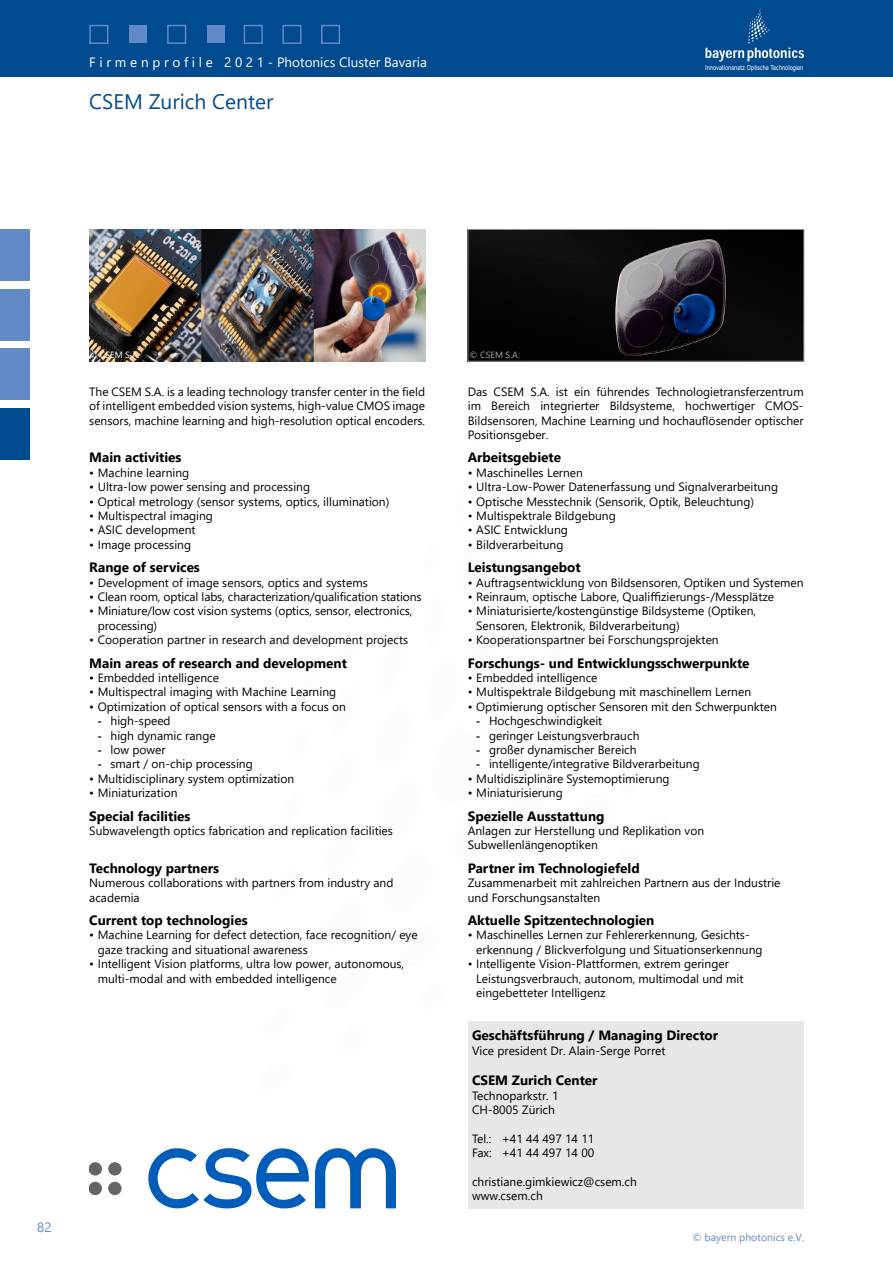
<style>
.page{position:relative;width:893px;height:1263px;background:#fff}
.page>*{position:absolute;margin:0;border:0;box-sizing:border-box;transform-origin:0 0}
.t1{font:21px "Segoe UI";color:#004a90}
.t2{font:700 13.5px "Segoe UI";color:#000}
.t3{font:13.5px "Segoe UI";color:#fff}
.t4{font:13.5px "Segoe UI";color:#618ac6}
.t5{font:12px/14.4px "Segoe UI";color:#000}
.t6{font:10.5px "Segoe UI";color:#618ac6}
.t7{font:9px "Segoe UI";color:#fff}
.t8{font:9px "Segoe UI";color:#a7a9ac}
.t9{font:6.9px "Arial Narrow";color:#fff}
.s1{font-family:"Arial"}
</style>
<div class="page">
<div style="left:0;top:0;width:893px;height:77px;background:#004a90"></div>
<svg style="left:705px;top:9px;width:99px;height:53px"></svg>
<div style="left:0;top:230px;width:30px;height:51px;background:#618ac6"></div>
<div style="left:0;top:408px;width:30px;height:51px;background:#004a90"></div>
<div style="left:0;top:289px;width:30px;height:51px;background:#618ac6"></div>
<div style="left:0;top:349px;width:30px;height:51px;background:#618ac6"></div>
<img style="left:89px;top:230px;width:336px;height:131px">
<img style="left:470px;top:231px;width:332px;height:128px">
<div style="left:468px;top:229px;width:336px;height:132px;border:1px solid #939598"></div>
<div style="left:468px;top:1022px;width:336px;height:187px;background:#e6e7e8"></div>
<svg style="left:148px;top:1148px;width:247px;height:60px"></svg>
<div style="left:89px;top:1162px;width:13px;height:13px;background:#646569;border-radius:50%"></div>
<div style="left:108px;top:1162px;width:14px;height:13px;background:#646569;border-radius:50%"></div>
<div style="left:89px;top:1182px;width:13px;height:13px;background:#646569;border-radius:50%"></div>
<div style="left:108px;top:1182px;width:14px;height:13px;background:#646569;border-radius:50%"></div>
<div style="left:321px;top:25px;width:19px;height:19px;border:2px solid #618ac6"></div>
<div style="left:129px;top:25px;width:18px;height:18px;background:#618ac6"></div>
<div style="left:167px;top:25px;width:19px;height:19px;border:2px solid #618ac6"></div>
<div style="left:207px;top:26px;width:17px;height:17px;background:#618ac6"></div>
<div style="left:89px;top:25px;width:19px;height:19px;border:2px solid #618ac6"></div>
<div style="left:244px;top:25px;width:19px;height:19px;border:2px solid #618ac6"></div>
<div style="left:282px;top:25px;width:20px;height:19px;border:2px solid #618ac6"></div>
<p class="t3" style="left:89px;top:49px;width:339px">F i r m e n p r o f i l e 2 0 2 1 - Photonics Cluster Bavaria</p>
<p class="t9" style="left:705px;top:63px;width:100px">Innovationsnetz Optische Technologien</p>
<h1 class="t1" style="left:89px;top:82px;width:186px">CSEM Zurich Center</h1>
<p class="t4" style="left:37px;top:1214px;width:16px">82</p>
<p class="t7" style="left:89px;top:347px;width:52px">© CSEM S.A.</p>
<p class="t8" style="left:470px;top:347px;width:52px">© CSEM S.A.</p>
<p class="t5" style="left:89px;top:383px;width:337px;text-align:justify">The CSEM S.A. is a leading technology transfer center in the field of intelligent embedded vision systems, high-value CMOS image sensors, machine learning and high-resolution optical encoders.</p>
<p class="t2" style="left:89px;top:445px;width:94px">Main activities</p>
<p class="t5" style="left:89px;top:464px;width:102px">• Machine learning</p>
<p class="t5" style="left:89px;top:479px;width:222px">• Ultra-low power sensing and processing</p>
<p class="t5" style="left:89px;top:493px;width:302px">• Optical metrology (sensor systems, optics, illumination)</p>
<p class="t5" style="left:89px;top:507px;width:125px">• Multispectral imaging</p>
<p class="t5" style="left:89px;top:522px;width:108px">• ASIC development</p>
<p class="t5" style="left:89px;top:536px;width:103px">• Image processing</p>
<p class="t2" style="left:89px;top:555px;width:112px">Range of services</p>
<p class="t5" style="left:89px;top:574px;width:280px">• Development of image sensors, optics and systems</p>
<p class="t5" style="left:89px;top:588px;width:334px">• Clean room, optical labs, characterization/qualification stations</p>
<p class="t5" style="left:98px;top:603px;width:316px;text-indent:-9px">• Miniature/low cost vision systems (optics, sensor, electronics, processing)</p>
<p class="t5" style="left:89px;top:632px;width:320px">• Cooperation partner in research and development projects</p>
<p class="t2" style="left:89px;top:650px;width:259px">Main areas of research and development</p>
<p class="t5" style="left:89px;top:669px;width:131px">• Embedded intelligence</p>
<p class="t5" style="left:89px;top:684px;width:248px">• Multispectral imaging with Machine Learning</p>
<p class="t5" style="left:89px;top:698px;width:258px">• Optimization of optical sensors with a focus on</p>
<p class="t5" style="left:98px;top:713px;width:74px"><span class="s1">-</span> high-speed</p>
<p class="t5" style="left:98px;top:727px;width:119px"><span class="s1">-</span> high dynamic range</p>
<p class="t5" style="left:98px;top:741px;width:69px"><span class="s1">-</span> low power</p>
<p class="t5" style="left:98px;top:756px;width:157px"><span class="s1">-</span> smart / on-chip processing</p>
<p class="t5" style="left:89px;top:770px;width:207px">• Multidisciplinary system optimization</p>
<p class="t5" style="left:89px;top:785px;width:90px">• Miniaturization</p>
<p class="t2" style="left:89px;top:803px;width:103px">Special facilities</p>
<p class="t5" style="left:89px;top:822px;width:305px">Subwavelength optics fabrication and replication facilities</p>
<p class="t2" style="left:89px;top:855px;width:131px">Technology partners</p>
<p class="t5" style="left:89px;top:875px;width:306px">Numerous collaborations with partners from industry and academia</p>
<p class="t2" style="left:89px;top:907px;width:160px">Current top technologies</p>
<p class="t5" style="left:98px;top:927px;width:321px;text-indent:-9px">• Machine Learning for defect detection, face recognition/ eye gaze tracking and situational awareness</p>
<p class="t5" style="left:98px;top:956px;width:308px;text-indent:-9px">• Intelligent Vision platforms, ultra low power, autonomous, multi-modal and with embedded intelligence</p>
<p class="t5" style="left:468px;top:383px;width:337px;text-align:justify">Das CSEM S.A. ist ein führendes Technologietransferzentrum im Bereich integrierter Bildsysteme, hochwertiger CMOS-Bildsensoren, Machine Learning und hochauflösender optischer Positionsgeber.</p>
<p class="t2" style="left:468px;top:445px;width:95px">Arbeitsgebiete</p>
<p class="t5" style="left:468px;top:464px;width:117px">• Maschinelles Lernen</p>
<p class="t5" style="left:468px;top:479px;width:312px">• Ultra-Low-Power Datenerfassung und Signalverarbeitung</p>
<p class="t5" style="left:468px;top:493px;width:288px">• Optische Messtechnik (Sensorik, Optik, Beleuchtung)</p>
<p class="t5" style="left:468px;top:507px;width:149px">• Multispektrale Bildgebung</p>
<p class="t5" style="left:468px;top:522px;width:102px">• ASIC Entwicklung</p>
<p class="t5" style="left:468px;top:536px;width:97px">• Bildverarbeitung</p>
<p class="t2" style="left:468px;top:555px;width:114px">Leistungsangebot</p>
<p class="t5" style="left:468px;top:574px;width:337px">• Auftragsentwicklung von Bildsensoren, Optiken und Systemen</p>
<p class="t5" style="left:468px;top:588px;width:308px">• Reinraum, optische Labore, Qualiffizierungs-/Messplätze</p>
<p class="t5" style="left:476px;top:603px;width:281px;text-indent:-9px">• Miniaturisierte/kostengünstige Bildsysteme (Optiken,<br>Sensoren, Elektronik, Bildverarbeitung)</p>
<p class="t5" style="left:468px;top:632px;width:252px">• Kooperationspartner bei Forschungsprojekten</p>
<p class="t2" style="left:468px;top:650px;width:283px">Forschungs- und Entwicklungsschwerpunkte</p>
<p class="t5" style="left:468px;top:669px;width:131px">• Embedded intelligence</p>
<p class="t5" style="left:468px;top:684px;width:285px">• Multispektrale Bildgebung mit maschinellem Lernen</p>
<p class="t5" style="left:468px;top:698px;width:311px">• Optimierung optischer Sensoren mit den Schwerpunkten</p>
<p class="t5" style="left:476px;top:713px;width:128px"><span class="s1">-</span> Hochgeschwindigkeit</p>
<p class="t5" style="left:476px;top:727px;width:165px"><span class="s1">-</span> geringer Leistungsverbrauch</p>
<p class="t5" style="left:476px;top:741px;width:162px"><span class="s1">-</span> großer dynamischer Bereich</p>
<p class="t5" style="left:476px;top:756px;width:225px"><span class="s1">-</span> intelligente/integrative Bildverarbeitung</p>
<p class="t5" style="left:468px;top:770px;width:203px">• Multidisziplinäre Systemoptimierung</p>
<p class="t5" style="left:468px;top:785px;width:97px">• Miniaturisierung</p>
<p class="t2" style="left:468px;top:803px;width:138px">Spezielle Ausstattung</p>
<p class="t5" style="left:468px;top:822px;width:238px">Anlagen zur Herstellung und Replikation von<br>Subwellenlängenoptiken</p>
<p class="t2" style="left:468px;top:855px;width:173px">Partner im Technologiefeld</p>
<p class="t5" style="left:468px;top:875px;width:314px">Zusammenarbeit mit zahlreichen Partnern aus der Industrie und Forschungsanstalten</p>
<p class="t2" style="left:468px;top:907px;width:188px">Aktuelle Spitzentechnologien</p>
<p class="t5" style="left:476px;top:927px;width:288px;text-indent:-9px">• Maschinelles Lernen zur Fehlererkennung, Gesichts&shy;erkennung / Blickverfolgung und Situationserkennung</p>
<p class="t5" style="left:476px;top:956px;width:269px;text-indent:-9px">• Intelligente Vision-Plattformen, extrem geringer<br>Leistungsverbrauch, autonom, multimodal und mit eingebetteter Intelligenz</p>
<p class="t2" style="left:472px;top:1023px;width:248px">Geschäftsführung / Managing Director</p>
<p class="t5" style="left:472px;top:1042px;width:195px">Vice president Dr. Alain-Serge Porret</p>
<p class="t2" style="left:472px;top:1068px;width:127px">CSEM Zurich Center</p>
<p class="t5" style="left:472px;top:1087px;width:88px">Technoparkstr. 1<br>CH-8005 Zürich</p>
<p class="t5" style="left:472px;top:1130px;width:124px">Tel.: +41 44 497 14 11<br>Fax: +41 44 497 14 00</p>
<p class="t5" style="left:472px;top:1173px;width:166px">christiane.gimkiewicz@csem.ch www.csem.ch</p>
<p class="t6" style="left:692px;top:1227px;width:114px">© bayern photonics e.V.</p>
</div>
